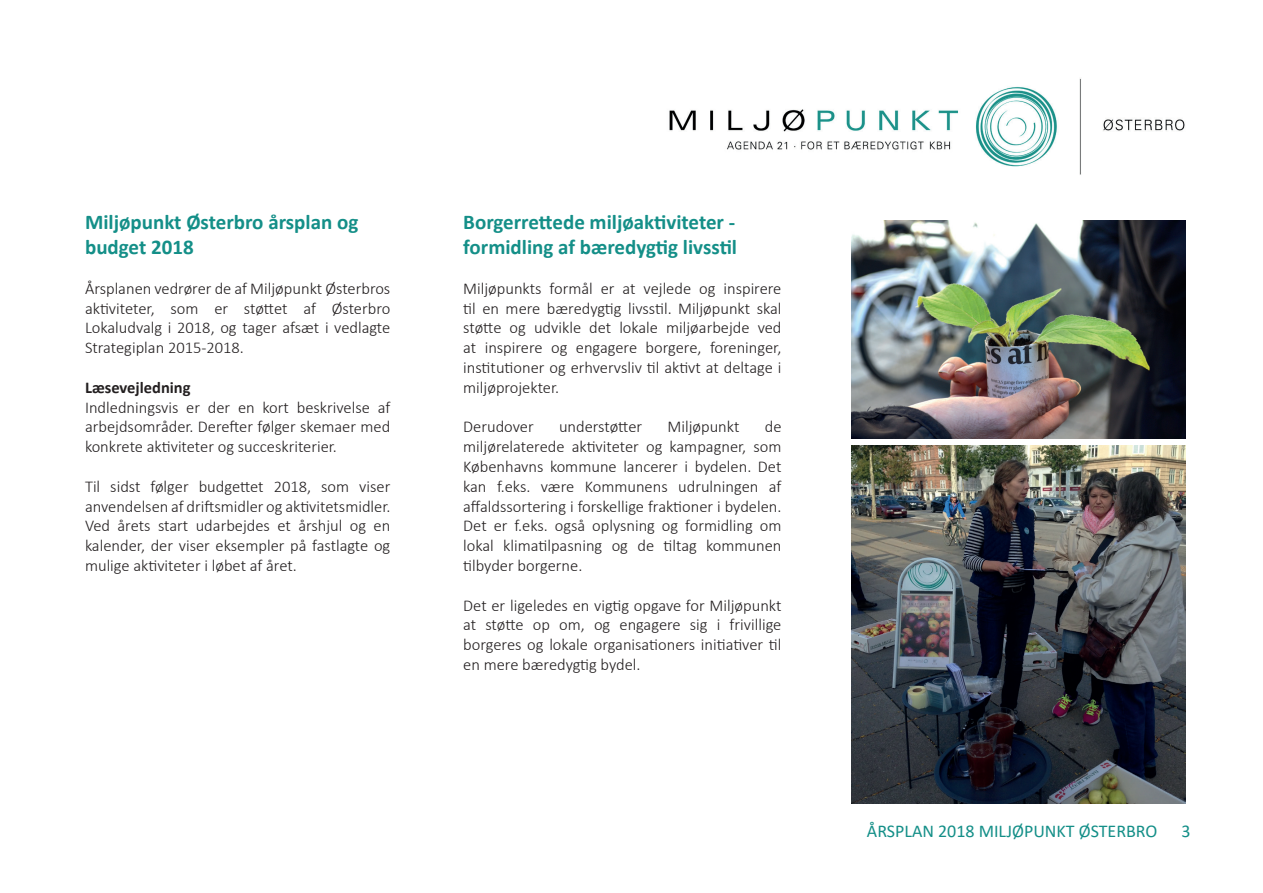
<style>
.page{position:relative;width:1263px;height:893px;background:#fff}
.page>*{position:absolute;margin:0;border:0;box-sizing:border-box;transform-origin:0 0}
.t1{font:700 21px/25.2px "Calibri";color:#148f88}
.t2{font:18px "Calibri";color:#148f88}
.t3{font:300 16.5px/19.8px "Calibri";color:#231f20;text-align:justify}
.t4{font:700 16.5px "Calibri";color:#231f20}
</style>
<div class="page">
<img style="left:669px;top:78px;width:516px;height:97px">
<img style="left:851px;top:220px;width:335px;height:219px">
<img style="left:851px;top:445px;width:334px;height:359px">
<p class="t1" style="left:85px;top:209px;width:275px">Miljøpunkt Østerbro årsplan og budget 2018</p>
<p class="t3" style="left:85px;top:278px;width:307px">Årsplanen vedrører de af Miljøpunkt Østerbros aktiviteter, som er støttet af Østerbro Lokaludvalg i 2018, og tager afsæt i vedlagte Strategiplan 2015-2018.</p>
<p class="t4" style="left:85px;top:382px;width:107px">Læsevejledning</p>
<p class="t3" style="left:85px;top:397px;width:307px">Indledningsvis er der en kort beskrivelse af arbejdsområder. Derefter følger skemaer med konkrete aktiviteter og succeskriterier.</p>
<p class="t3" style="left:85px;top:476px;width:307px">Til sidst følger budgettet 2018, som viser anvendelsen af driftsmidler og aktivitetsmidler.<br>Ved årets start udarbejdes et årshjul og en kalender, der viser eksempler på fastlagte og mulige aktiviteter i løbet af året.</p>
<p class="t1" style="left:463px;top:209px;width:275px">Borgerrettede miljøaktiviteter - formidling af bæredygtig livsstil</p>
<p class="t3" style="left:463px;top:278px;width:320px">Miljøpunkts formål er at vejlede og inspirere til en mere bæredygtig livsstil. Miljøpunkt skal støtte og udvikle det lokale miljøarbejde ved at inspirere og engagere borgere, foreninger, institutioner og erhvervsliv til aktivt at deltage i miljøprojekter.</p>
<p class="t3" style="left:463px;top:417px;width:72px">Derudover</p>
<p class="t3" style="left:559px;top:417px;width:85px">understøtter</p>
<p class="t3" style="left:667px;top:417px;width:73px">Miljøpunkt</p>
<p class="t3" style="left:463px;top:417px;width:320px;text-indent:301px">de miljørelaterede aktiviteter og kampagner, som Københavns kommune lancerer i bydelen. Det kan f.eks. være Kommunens udrulningen af affaldssortering i forskellige fraktioner i bydelen.<br>Det er f.eks. også oplysning og formidling om lokal klimatilpasning og de tiltag kommunen tilbyder borgerne.</p>
<p class="t3" style="left:463px;top:595px;width:320px">Det er ligeledes en vigtig opgave for Miljøpunkt at støtte op om, og engagere sig i frivillige borgeres og lokale organisationers initiativer til en mere bæredygtig bydel.</p>
<p class="t2" style="left:867px;top:822px;width:292px">ÅRSPLAN 2018 MILJØPUNKT ØSTERBRO</p>
<p class="t2" style="left:1181px;top:822px;width:11px">3</p>
</div>
